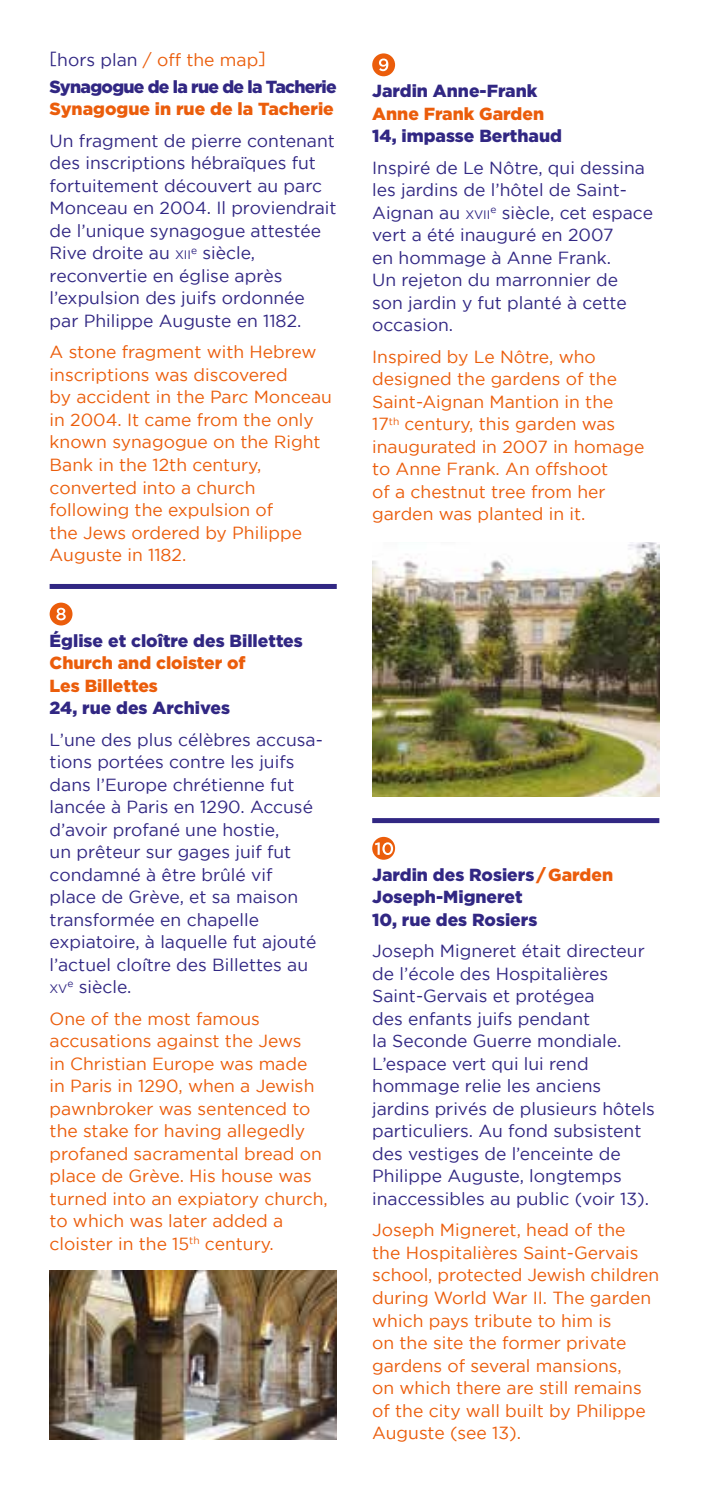
<style>
.page{position:relative;width:709px;height:1489px;background:#fff}
.page>*{position:absolute;margin:0;border:0;box-sizing:border-box;transform-origin:0 0}
.t1{font:17.5px/22.5px "Gotham";color:#312783}
.t2{font:17.5px/22.5px "Gotham";color:#eb5d0b}
.t3{font:900 17.5px/22.5px "Gotham";color:#312783}
.t4{font:900 17.5px/22.5px "Gotham";color:#eb5d0b}
.t5{font:900 17.5px/27px "Gotham";letter-spacing:-.04em;color:#312783}
.t6{font:12.25px "Gotham";color:#312783}
.s1{font-weight:400}
.s2{font-weight:400;color:#eb5d0b}
.s3{font-size:12.25px}
.s4{color:#312783}
.s5{color:#eb5d0b}
</style>
<div class="page">
<div style="left:50px;top:584px;width:287px;height:5px;background:#312783"></div>
<div style="left:50px;top:602px;width:22px;height:23px;background:#eb5d0b;border-radius:50%"></div>
<svg style="left:56px;top:607px;width:10px;height:13px"></svg>
<div style="left:372px;top:53px;width:23px;height:23px;background:#eb5d0b;border-radius:50%"></div>
<svg style="left:379px;top:58px;width:9px;height:13px"></svg>
<div style="left:372px;top:818px;width:287px;height:5px;background:#312783"></div>
<svg style="left:372px;top:836px;width:23px;height:23px"></svg>
<svg style="left:375px;top:842px;width:18px;height:13px"></svg>
<img style="left:50px;top:1270px;width:287px;height:169px">
<img style="left:372px;top:542px;width:287px;height:254px">
<p class="t5" style="left:50px;top:46px;width:289px"><span class="s1">[hors plan</span> <span class="s2">/ off the map]<br></span>Synagogue de la rue de la Tacherie</p>
<p class="t4" style="left:50px;top:97px;width:286px">Synagogue in rue de la Tacherie</p>
<p class="t1" style="left:50px;top:129px;width:288px">Un fragment de pierre contenant des inscriptions hébraïques fut fortuitement découvert au parc<br>Monceau en 2004. Il proviendrait de l’unique synagogue attestée<br>Rive droite au <span class="s3">XII</span><sup>e</sup> siècle, reconvertie en église après l’expulsion des juifs ordonnée par Philippe Auguste en 1182.</p>
<p class="t2" style="left:50px;top:341px;width:284px">A stone fragment with Hebrew inscriptions was discovered<br>by accident in the Parc Monceau in 2004. It came from the only known synagogue on the Right<br>Bank in the 12th century, converted into a church following the expulsion of<br>the Jews ordered by Philippe<br>Auguste in 1182.</p>
<p class="t3" style="left:50px;top:628px;width:255px">Église et cloître des Billettes</p>
<p class="t4" style="left:50px;top:651px;width:197px">Church and cloister of<br>Les Billettes</p>
<p class="t3" style="left:50px;top:696px;width:182px">24, rue des Archives</p>
<p class="t1" style="left:50px;top:728px;width:272px">L’une des plus célèbres accusa&shy;tions portées contre les juifs dans l’Europe chrétienne fut lancée à Paris en 1290. Accusé d’avoir profané une hostie,<br>un prêteur sur gages juif fut condamné à être brûlé vif place de Grève, et sa maison transformée en chapelle expiatoire, à laquelle fut ajouté l’actuel cloître des Billettes au</p>
<p class="t6" style="left:50px;top:982px;width:19px">XV</p>
<p class="t2" style="left:50px;top:970px;width:212px;line-height:31.5px;text-indent:18px"><sup>e</sup> <span class="s4">siècle.<br></span>One of the most famous</p>
<p class="t2" style="left:50px;top:1029px;width:280px">accusations against the Jews<br>in Christian Europe was made<br>in Paris in 1290, when a Jewish pawnbroker was sentenced to the stake for having allegedly profaned sacramental bread on place de Grève. His house was turned into an expiatory church, to which was later added a cloister in the 15<sup>th</sup> century.</p>
<p class="t3" style="left:372px;top:79px;width:167px">Jardin Anne-Frank</p>
<p class="t4" style="left:372px;top:102px;width:173px">Anne Frank Garden</p>
<p class="t3" style="left:372px;top:124px;width:191px">14, impasse Berthaud</p>
<p class="t1" style="left:372px;top:156px;width:282px">Inspiré de Le Nôtre, qui dessina les jardins de l’hôtel de Saint-<br>Aignan au <span class="s3">XVII</span><sup>e</sup> siècle, cet espace vert a été inauguré en 2007<br>en hommage à Anne Frank.<br>Un rejeton du marronnier de son jardin y fut planté à cette occasion.</p>
<p class="t2" style="left:372px;top:345px;width:274px">Inspired by Le Nôtre, who designed the gardens of the<br>Saint-Aignan Mantion in the<br>17<sup>th</sup> century, this garden was inaugurated in 2007 in homage to Anne Frank. An offshoot<br>of a chestnut tree from her garden was planted in it.</p>
<p class="t3" style="left:372px;top:862px;width:242px">Jardin des Rosiers<span class="s5">/Garden<br></span>Joseph-Migneret<br>10, rue des Rosiers</p>
<p class="t1" style="left:372px;top:939px;width:284px">Joseph Migneret était directeur de l’école des Hospitalières<br>Saint-Gervais et protégea<br>des enfants juifs pendant<br>la Seconde Guerre mondiale.<br>L’espace vert qui lui rend hommage relie les anciens jardins privés de plusieurs hôtels particuliers. Au fond subsistent des vestiges de l’enceinte de<br>Philippe Auguste, longtemps inaccessibles au public (voir 13).</p>
<p class="t2" style="left:372px;top:1218px;width:289px">Joseph Migneret, head of the<br>the Hospitalières Saint-Gervais school, protected Jewish children during World War II. The garden which pays tribute to him is<br>on the site the former private gardens of several mansions,<br>on which there are still remains of the city wall built by Philippe<br>Auguste (see 13).</p>
</div>
